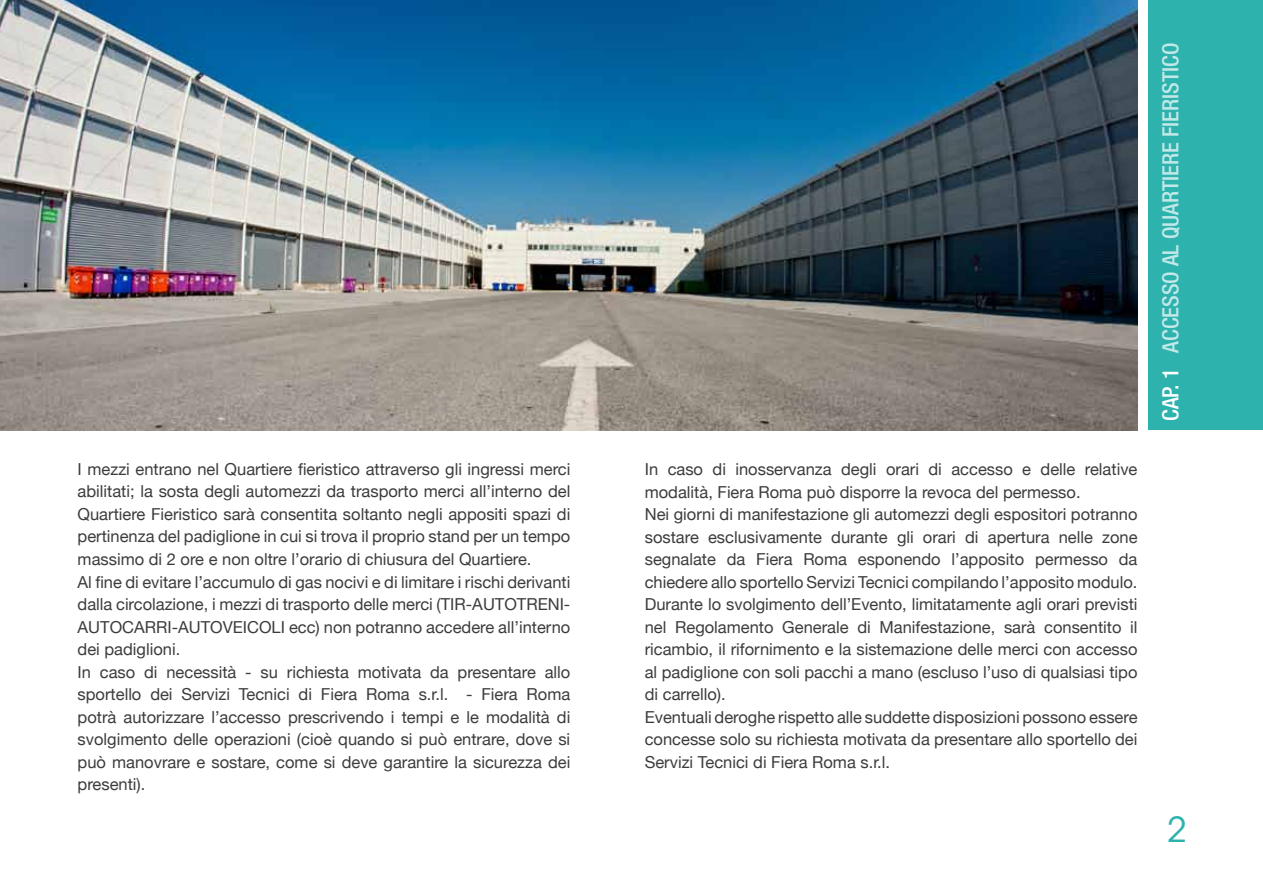
<style>
.page{position:relative;width:1263px;height:893px;background:#fff}
.page>*{position:absolute;margin:0;border:0;box-sizing:border-box;transform-origin:0 0}
.t1{font:34.5px "ITC Avant Garde Std";color:#2db2ae}
.t2{font:500 condensed 22.5px "Helvetica Neue LT Std";color:#c0e8e7}
.t3{font:16.5px/22.5px "Helvetica Neue";color:#3c3c3b}
.s1{color:#fff}
</style>
<div class="page">
<div style="left:1148px;top:0;width:115px;height:429px;background:#2db2ae"></div>
<img style="left:0;top:0;width:1137px;height:431px">
<p class="t3" style="left:78px;top:457px;width:494px">I mezzi entrano nel Quartiere fieristico attraverso gli ingressi merci abilitati; la sosta degli automezzi da trasporto merci all’interno del Quartiere Fieristico sarà consentita soltanto negli appositi spazi di pertinenza del padiglione in cui si trova il proprio stand per un tempo massimo di 2 ore e non oltre l’orario di chiusura del Quartiere.<br>Al fine di evitare l’accumulo di gas nocivi e di limitare i rischi derivanti dalla circolazione, i mezzi di trasporto delle merci (TIR-AUTOTRENI-AUTOCARRI-AUTOVEICOLI ecc) non potranno accedere all’interno dei padiglioni.<br>In caso di necessità - su richiesta motivata da presentare allo sportello dei Servizi Tecnici di Fiera Roma s.r.l. - Fiera Roma potrà autorizzare l’accesso prescrivendo i tempi e le modalità di svolgimento delle operazioni (cioè quando si può entrare, dove si può manovrare e sostare, come si deve garantire la sicurezza dei presenti).</p>
<p class="t3" style="left:645px;top:457px;width:494px">In caso di inosservanza degli orari di accesso e delle relative modalità, Fiera Roma può disporre la revoca del permesso.<br>Nei giorni di manifestazione gli automezzi degli espositori potranno sostare esclusivamente durante gli orari di apertura nelle zone segnalate da Fiera Roma esponendo l’apposito permesso da chiedere allo sportello Servizi Tecnici compilando l’apposito modulo.<br>Durante lo svolgimento dell’Evento, limitatamente agli orari previsti nel Regolamento Generale di Manifestazione, sarà consentito il ricambio, il rifornimento e la sistemazione delle merci con accesso al padiglione con soli pacchi a mano (escluso l’uso di qualsiasi tipo di carrello).<br>Eventuali deroghe rispetto alle suddette disposizioni possono essere concesse solo su richiesta motivata da presentare allo sportello dei Servizi Tecnici di Fiera Roma s.r.l.</p>
<h2 class="t2" style="left:1157px;top:421px;width:380px;rotate:-90deg"><span class="s1">CAP. 1</span> ACCESSO AL QUARTIERE FIERISTICO</h2>
<h1 class="t1" style="left:1167px;top:809px;width:21px">2</h1>
</div>
